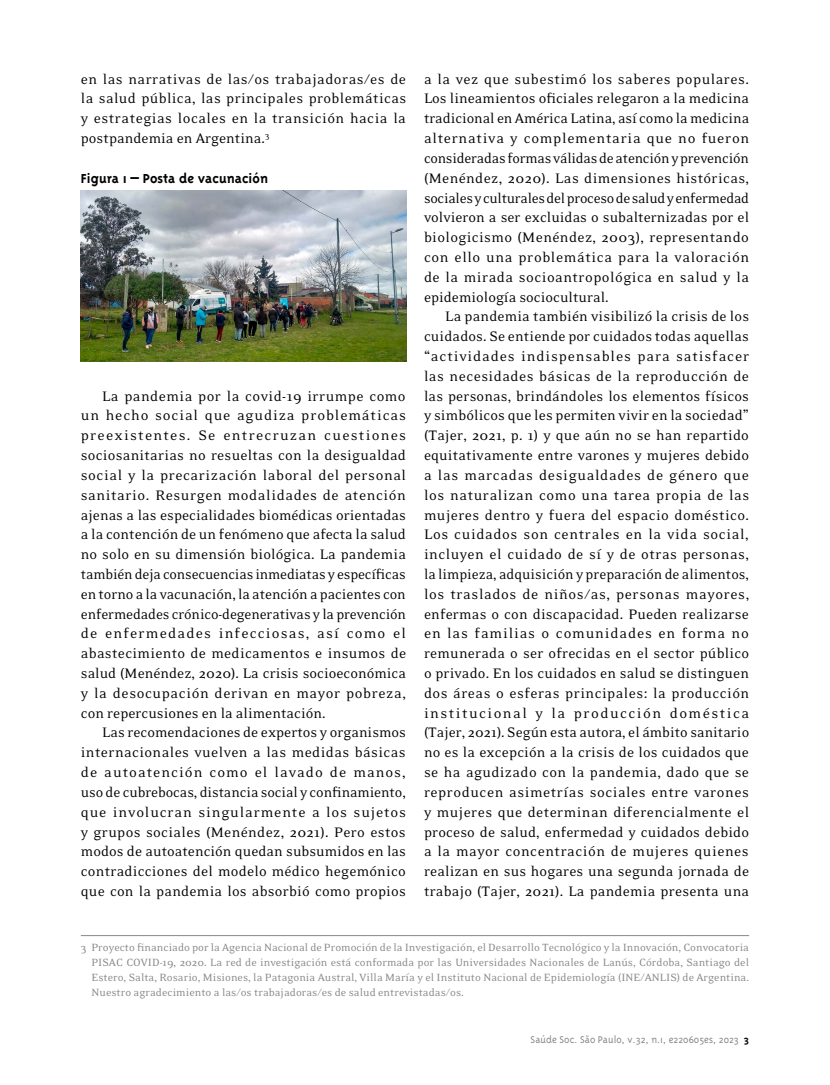
<style>
.page{position:relative;width:830px;height:1085px;background:#fff}
.page>*{position:absolute;margin:0;border:0;box-sizing:border-box;transform-origin:0 0}
.t1{font:15.75px/19.8px "Eidetic Neo";letter-spacing:.01em;color:#000;text-align:justify}
.t2{font:700 15px "Triplex";color:#000}
.t3{font:12px/15px "Eidetic Neo";color:#878787;text-align:justify}
.t4{font:300 11.25px "Triplex";color:#878787}
.s1{font-weight:700;color:#000}
</style>
<div class="page">
<img style="left:81px;top:190px;width:325px;height:171px">
<hr style="left:81px;top:935px;width:667px;height:1px;background:#878787">
<p class="t1" style="left:81px;top:69px;width:327px">en las narrativas de las/os trabajadoras/es de la salud pública, las principales problemáticas y estrategias locales en la transición hacia la postpandemia en Argentina.<sup>3</sup></p>
<p class="t2" style="left:81px;top:169px;width:188px">Figura 1 – Posta de vacunación</p>
<p class="t1" style="left:81px;top:386px;width:327px;text-indent:21px">La pandemia por la covid-19 irrumpe como un hecho social que agudiza problemáticas preexistentes. Se entrecruzan cuestiones sociosanitarias no resueltas con la desigualdad social y la precarización laboral del personal sanitario. Resurgen modalidades de atención ajenas a las especialidades biomédicas orientadas a la contención de un fenómeno que afecta la salud no solo en su dimensión biológica. La pandemia también deja consecuencias inmediatas y específicas en torno a la vacunación, la atención a pacientes con enfermedades crónico-degenerativas y la prevención de enfermedades infecciosas, así como el abastecimiento de medicamentos e insumos de salud (Menéndez, 2020). La crisis socioeconómica y la desocupación derivan en mayor pobreza, con repercusiones en la alimentación.</p>
<p class="t1" style="left:81px;top:723px;width:327px;text-indent:21px">Las recomendaciones de expertos y organismos internacionales vuelven a las medidas básicas de autoatención como el lavado de manos, uso de cubrebocas, distancia social y confinamiento, que involucran singularmente a los sujetos y grupos sociales (Menéndez, 2021). Pero estos modos de autoatención quedan subsumidos en las contradicciones del modelo médico hegemónico que con la pandemia los absorbió como propios</p>
<p class="t1" style="left:424px;top:69px;width:326px">a la vez que subestimó los saberes populares.<br>Los lineamientos oficiales relegaron a la medicina tradicional en América Latina, así como la medicina alternativa y complementaria que no fueron consideradas formas válidas de atención y prevención (Menéndez, 2020). Las dimensiones históricas, sociales y culturales del proceso de salud y enfermedad volvieron a ser excluidas o subalternizadas por el biologicismo (Menéndez, 2003), representando con ello una problemática para la valoración de la mirada socioantropológica en salud y la epidemiología sociocultural.</p>
<p class="t1" style="left:424px;top:307px;width:327px;text-indent:21px">La pandemia también visibilizó la crisis de los cuidados. Se entiende por cuidados todas aquellas “actividades indispensables para satisfacer las necesidades básicas de la reproducción de las personas, brindándoles los elementos físicos y simbólicos que les permiten vivir en la sociedad” (Tajer, 2021, p. 1) y que aún no se han repartido equitativamente entre varones y mujeres debido a las marcadas desigualdades de género que los naturalizan como una tarea propia de las mujeres dentro y fuera del espacio doméstico.<br>Los cuidados son centrales en la vida social, incluyen el cuidado de sí y de otras personas, la limpieza, adquisición y preparación de alimentos, los traslados de niños/as, personas mayores, enfermas o con discapacidad. Pueden realizarse en las familias o comunidades en forma no remunerada o ser ofrecidas en el sector público o privado. En los cuidados en salud se distinguen dos áreas o esferas principales: la producción institucional y la producción doméstica (Tajer, 2021). Según esta autora, el ámbito sanitario no es la excepción a la crisis de los cuidados que se ha agudizado con la pandemia, dado que se reproducen asimetrías sociales entre varones y mujeres que determinan diferencialmente el proceso de salud, enfermedad y cuidados debido a la mayor concentración de mujeres quienes realizan en sus hogares una segunda jornada de trabajo (Tajer, 2021). La pandemia presenta una</p>
<p class="t3" style="left:91px;top:939px;width:658px;text-indent:-11px">3 Proyecto financiado por la Agencia Nacional de Promoción de la Investigación, el Desarrollo Tecnológico y la Innovación, Convocatoria PISAC COVID-19, 2020. La red de investigación está conformada por las Universidades Nacionales de Lanús, Córdoba, Santiago del Estero, Salta, Rosario, Misiones, la Patagonia Austral, Villa María y el Instituto Nacional de Epidemiología (INE/ANLIS) de Argentina.<br>Nuestro agradecimiento a las/os trabajadoras/es de salud entrevistadas/os.</p>
<p class="t4" style="left:530px;top:1033px;width:220px">Saúde Soc. São Paulo, v.32, n.1, e220605es, 2023 <span class="s1">3</span></p>
</div>
